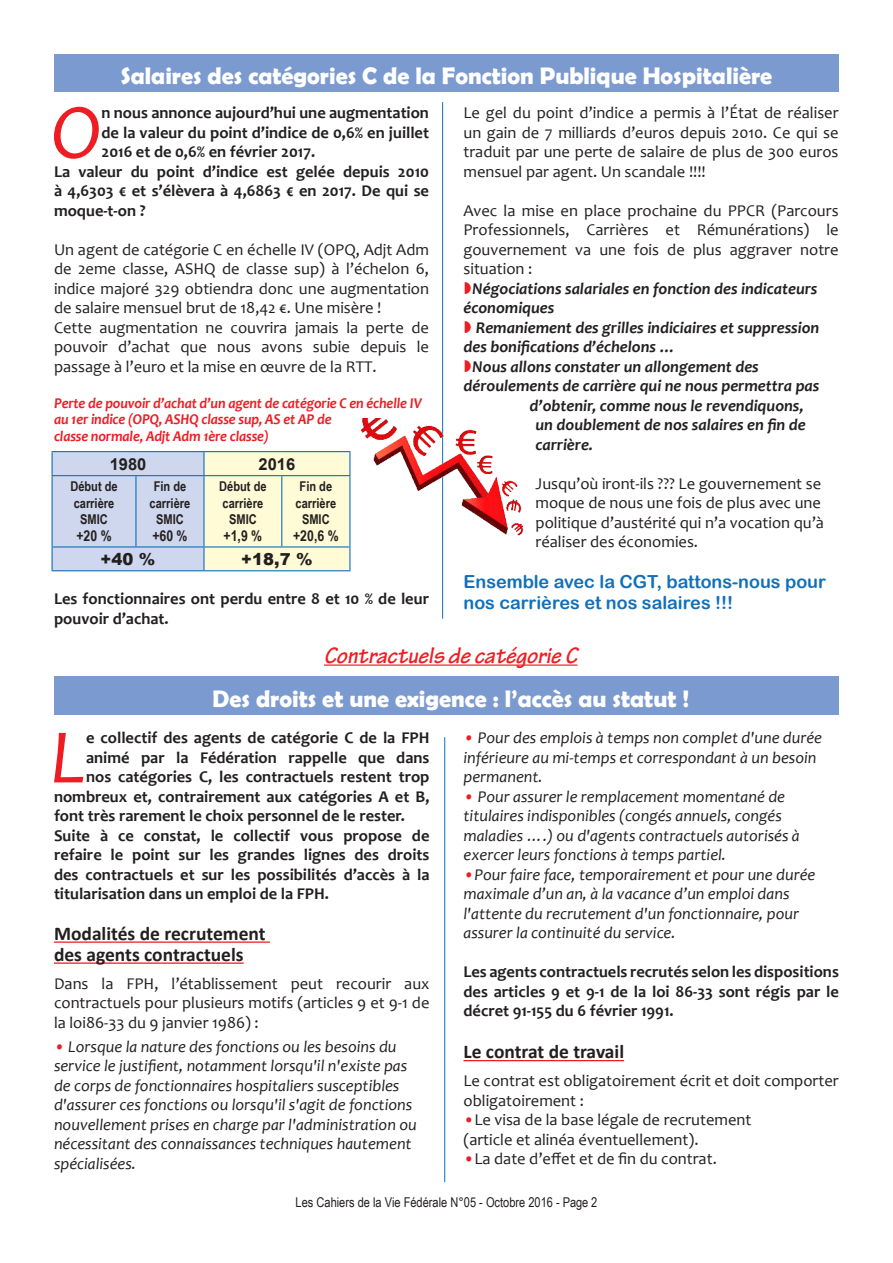
<style>
.page{position:relative;width:893px;height:1263px;background:#fff}
.page>*{position:absolute;margin:0;border:0;box-sizing:border-box;transform-origin:0 0}
.txt_interventions{font:italic 77.85px "Candara";color:#ee1d23}
.titre_bleu_gras_file{font:700 24px "Berlin Sans FB Demi";color:#fff}
.intertitre_rouge{font:italic 700 24px "Tekton Pro";color:#ee1d23}
.inter_souligné_rouge{font:700 19.5px/21px "Calibri";color:#231f20}
.fonction{font:18px/21px "Arial Rounded MT Bold";color:#1270b9}
.txt_interventions-2{font:16.5px/19.5px "Candara";color:#231f20;text-align:justify}
.txt_interventions-3{font:700 16.5px/19.5px "Candara";color:#231f20;text-align:justify}
.txt_interventions-4{font:italic 16.5px/19.5px "Candara";color:#231f20}
.txt_interventions-5{font:italic 700 16.5px/19.5px "Candara";color:#231f20}
.txt_interventions-6{font:900 16.5px "Arial";color:#231f20}
.txt_interventions-7{font:700 16.5px "Arial";color:#231f20}
.txt_courant_boldital{font:italic 700 15px/16.5px "Candara";letter-spacing:-.01em;color:#ee1d23;scale:.95 1}
.txt_interventions-8{font:700 15px "Arial Narrow";color:#231f20}
.txt_interventions-9{font:700 13.5px/16.5px "Arial Narrow";color:#231f20}
.t1{font:13.5px "Arial Narrow";color:#231f20}
.s1{color:#ee1d23}
</style>
<div class="page">
<hr style="left:52px;top:451px;width:84px;height:1px;background:#1270b9">
<hr style="left:136px;top:451px;width:68px;height:1px;background:#1270b9">
<hr style="left:204px;top:451px;width:78px;height:1px;background:#1270b9">
<hr style="left:282px;top:451px;width:68px;height:1px;background:#1270b9">
<svg style="left:52px;top:452px;width:298px;height:118px;background:#dfe4e0"></svg>
<hr style="left:52px;top:570px;width:84px;height:1px;background:#1270b9">
<hr style="left:136px;top:570px;width:68px;height:1px;background:#1270b9">
<hr style="left:204px;top:570px;width:78px;height:1px;background:#1270b9">
<hr style="left:282px;top:570px;width:68px;height:1px;background:#1270b9">
<div style="left:54px;top:54px;width:785px;height:37px;background:#7b9acf"></div>
<hr style="left:54px;top:941px;width:216px;height:2px;background:#ee1d23">
<hr style="left:54px;top:962px;width:190px;height:2px;background:#ee1d23">
<hr style="left:463px;top:1060px;width:161px;height:1px;background:#ee1d23">
<div style="left:54px;top:676px;width:785px;height:39px;background:#7b9acf"></div>
<hr style="left:442px;top:102px;width:1px;height:517px;background:#1270b9">
<hr style="left:444px;top:737px;width:1px;height:445px;background:#1270b9">
<img style="left:361px;top:419px;width:163px;height:119px">
<hr style="left:324px;top:664px;width:253px;height:2px;background:#ee1d23">
<p class="titre_bleu_gras_file" style="left:121px;top:62px;width:653px">Salaires des catégories C de la Fonction Publique Hospitalière</p>
<p class="txt_interventions" style="left:51px;top:83px;width:52px">O</p>
<p class="txt_interventions-3" style="left:101px;top:103px;width:329px">n nous annonce aujourd’hui une augmentation de la valeur du point d’indice de 0,6% en juillet 2016 et de 0,6% en février 2017.</p>
<p class="txt_interventions-3" style="left:54px;top:161px;width:377px">La valeur du point d’indice est gelée depuis 2010 à 4,6303 € et s’élèvera à 4,6863 € en 2017. De qui se moque-t-on ?</p>
<p class="txt_interventions-2" style="left:54px;top:239px;width:377px">Un agent de catégorie C en échelle IV (OPQ, Adjt Adm de 2eme classe, ASHQ de classe sup) à l’échelon 6, indice majoré 329 obtiendra donc une augmentation de salaire mensuel brut de 18,42 €. Une misère !</p>
<p class="txt_interventions-2" style="left:54px;top:317px;width:377px">Cette augmentation ne couvrira jamais la perte de pouvoir d’achat que nous avons subie depuis le passage à l’euro et la mise en œuvre de la RTT.</p>
<p class="txt_courant_boldital" style="left:54px;top:394px;width:389px">Perte de pouvoir d’achat d’un agent de catégorie C en échelle IV au 1er indice (OPQ, ASHQ classe sup, AS et AP de<br>classe normale, Adjt Adm 1ère classe)</p>
<p class="txt_interventions-7" style="left:110px;top:452px;width:38px">1980</p>
<p class="txt_interventions-7" style="left:259px;top:452px;width:38px">2016</p>
<p class="txt_interventions-9" style="left:70px;top:478px;width:49px">Début de carrière</p>
<p class="txt_interventions-9" style="left:80px;top:511px;width:29px">SMIC</p>
<p class="txt_interventions-8" style="left:76px;top:524px;width:37px">+20 %</p>
<p class="txt_interventions-9" style="left:219px;top:478px;width:49px">Début de carrière</p>
<p class="txt_interventions-9" style="left:229px;top:511px;width:29px">SMIC</p>
<p class="txt_interventions-8" style="left:224px;top:524px;width:40px">+1,9 %</p>
<p class="txt_interventions-9" style="left:150px;top:478px;width:42px">Fin de carrière</p>
<p class="txt_interventions-9" style="left:156px;top:511px;width:29px">SMIC</p>
<p class="txt_interventions-8" style="left:152px;top:524px;width:37px">+60 %</p>
<p class="txt_interventions-9" style="left:296px;top:478px;width:42px">Fin de carrière</p>
<p class="txt_interventions-9" style="left:302px;top:511px;width:29px">SMIC</p>
<p class="txt_interventions-8" style="left:293px;top:524px;width:47px">+20,6 %</p>
<p class="txt_interventions-6" style="left:101px;top:547px;width:56px">+40 %</p>
<p class="txt_interventions-6" style="left:241px;top:547px;width:73px">+18,7 %</p>
<p class="txt_interventions-3" style="left:54px;top:589px;width:377px">Les fonctionnaires ont perdu entre 8 et 10 % de leur pouvoir d’achat.</p>
<p class="txt_interventions-2" style="left:463px;top:103px;width:377px">Le gel du point d’indice a permis à l’État de réaliser un gain de 7 milliards d’euros depuis 2010. Ce qui se traduit par une perte de salaire de plus de 300 euros mensuel par agent. Un scandale !!!!</p>
<p class="txt_interventions-2" style="left:463px;top:200px;width:377px">Avec la mise en place prochaine du PPCR (Parcours Professionnels, Carrières et Rémunérations) le gouvernement va une fois de plus aggraver notre situation :</p>
<p class="txt_interventions-5" style="left:463px;top:278px;width:355px;text-indent:9px">Négociations salariales en fonction des indicateurs économiques</p>
<p class="txt_interventions-5" style="left:463px;top:317px;width:357px;text-indent:12px">Remaniement des grilles indiciaires et suppression des bonifications d’échelons …</p>
<p class="txt_interventions-5" style="left:472px;top:356px;width:288px">Nous allons constater un allongement des</p>
<p class="txt_interventions-5" style="left:463px;top:376px;width:357px">déroulements de carrière qui ne nous permettra pas</p>
<p class="txt_interventions-5" style="left:530px;top:395px;width:276px">d’obtenir, comme nous le revendiquons,</p>
<p class="txt_interventions-5" style="left:536px;top:415px;width:272px">un doublement de nos salaires en fin de</p>
<p class="txt_interventions-5" style="left:536px;top:434px;width:59px">carrière.</p>
<p class="txt_interventions-2" style="left:536px;top:473px;width:290px;text-align:left">Jusqu’où iront-ils ??? Le gouvernement se moque de nous une fois de plus avec une politique d’austérité qui n’a vocation qu’à réaliser des économies.</p>
<p class="fonction" style="left:463px;top:571px;width:364px">Ensemble avec la CGT, battons-nous pour nos carrières et nos salaires !!!</p>
<p class="intertitre_rouge" style="left:324px;top:641px;width:255px">Contractuels de catégorie C</p>
<p class="titre_bleu_gras_file" style="left:212px;top:684px;width:478px">Des droits et une exigence : l’accès au statut !</p>
<p class="txt_interventions" style="left:51px;top:708px;width:37px">L</p>
<p class="txt_interventions-3" style="left:86px;top:728px;width:345px">e collectif des agents de catégorie C de la FPH</p>
<p class="txt_interventions-3" style="left:86px;top:747px;width:345px">animé par la Fédération rappelle que dans</p>
<p class="txt_interventions-3" style="left:86px;top:767px;width:345px">nos catégories C, les contractuels restent trop</p>
<p class="txt_interventions-3" style="left:54px;top:786px;width:377px">nombreux et, contrairement aux catégories A et B,</p>
<p class="txt_interventions-3" style="left:54px;top:806px;width:353px">font très rarement le choix personnel de le rester.</p>
<p class="txt_interventions-3" style="left:54px;top:825px;width:377px">Suite à ce constat, le collectif vous propose de refaire le point sur les grandes lignes des droits des contractuels et sur les possibilités d’accès à la titularisation dans un emploi de la FPH.</p>
<p class="inter_souligné_rouge" style="left:54px;top:922px;width:213px">Modalités de recrutement des agents contractuels</p>
<p class="txt_interventions-2" style="left:54px;top:974px;width:377px">Dans la FPH, l’établissement peut recourir aux contractuels pour plusieurs motifs (articles 9 et 9-1 de la loi86-33 du 9 janvier 1986) :</p>
<p class="txt_interventions-4" style="left:54px;top:1036px;width:364px"><span class="s1">•</span> Lorsque la nature des fonctions ou les besoins du service le justifient, notamment lorsqu'il n'existe pas de corps de fonctionnaires hospitaliers susceptibles d'assurer ces fonctions ou lorsqu'il s'agit de fonctions nouvellement prises en charge par l'administration ou nécessitant des connaissances techniques hautement spécialisées.</p>
<p class="txt_interventions-4" style="left:463px;top:728px;width:360px"><span class="s1">•</span> Pour des emplois à temps non complet d'une durée inférieure au mi-temps et correspondant à un besoin permanent.</p>
<p class="txt_interventions-4" style="left:463px;top:787px;width:338px"><span class="s1">•</span> Pour assurer le remplacement momentané de titulaires indisponibles (congés annuels, congés maladies ….) ou d'agents contractuels autorisés à exercer leurs fonctions à temps partiel.</p>
<p class="txt_interventions-4" style="left:463px;top:865px;width:353px"><span class="s1">•</span>Pour faire face, temporairement et pour une durée maximale d’un an, à la vacance d’un emploi dans l'attente du recrutement d'un fonctionnaire, pour assurer la continuité du service.</p>
<p class="txt_interventions-3" style="left:463px;top:962px;width:377px">Les agents contractuels recrutés selon les dispositions des articles 9 et 9-1 de la loi 86-33 sont régis par le décret 91-155 du 6 février 1991.</p>
<p class="inter_souligné_rouge" style="left:463px;top:1041px;width:162px">Le contrat de travail</p>
<p class="txt_interventions-2" style="left:463px;top:1071px;width:377px">Le contrat est obligatoirement écrit et doit comporter obligatoirement :</p>
<p class="txt_interventions-2" style="left:463px;top:1110px;width:289px"><span class="s1">•</span>Le visa de la base légale de recrutement (article et alinéa éventuellement).</p>
<p class="txt_interventions-2" style="left:463px;top:1149px;width:255px"><span class="s1">•</span>La date d’effet et de fin du contrat.</p>
<p class="t1" style="left:296px;top:1193px;width:303px">Les Cahiers de la Vie Fédérale N°05 - Octobre 2016 - Page 2</p>
</div>
